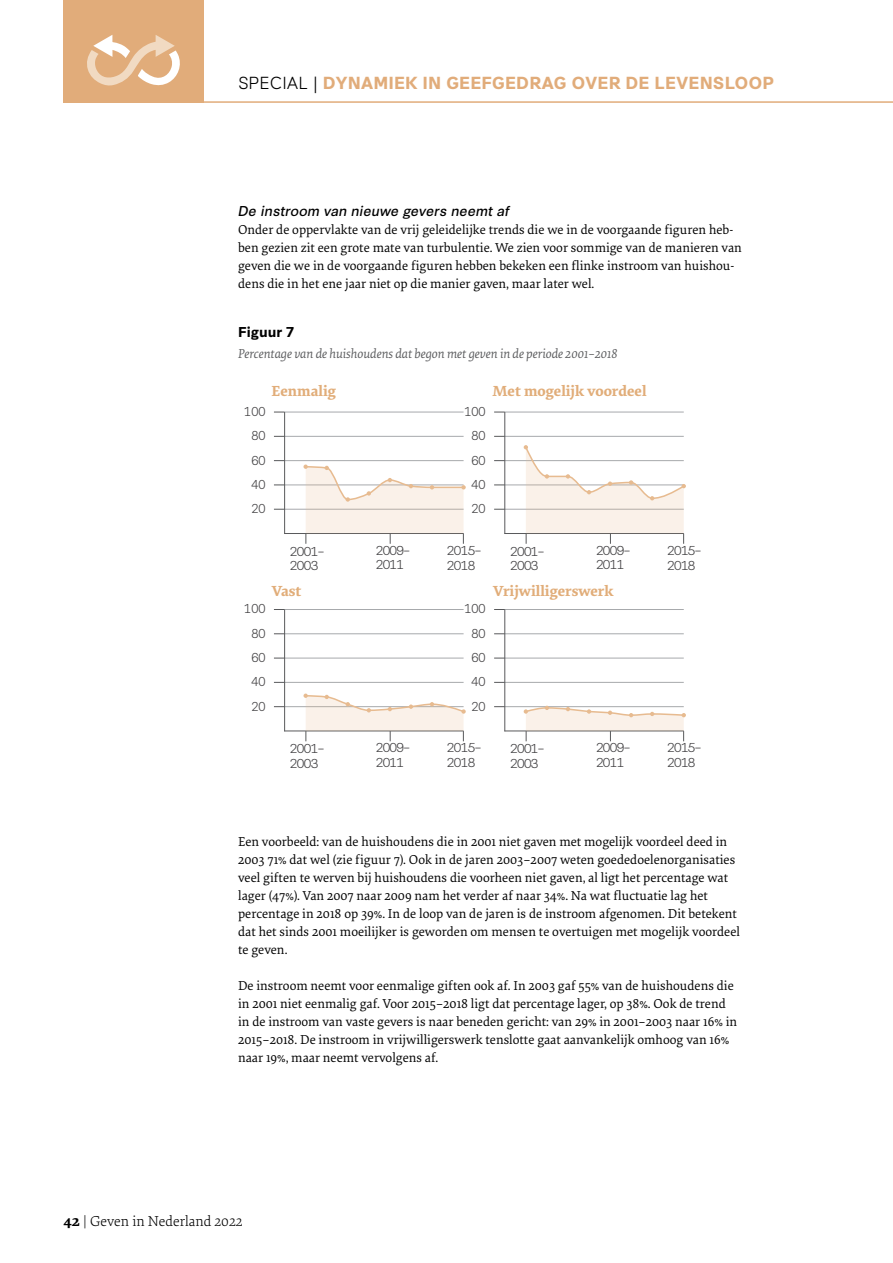
<style>
.page{position:relative;width:893px;height:1263px;background:#fff}
.page>*{position:absolute;margin:0;border:0;box-sizing:border-box;transform-origin:0 0}
.t1{font:700 16.5px "Synthese";color:#e1ac7a}
.t2{font:700 15.3px "Elena Basic";color:#e1ad79}
.t3{font:300 15px "Elena Basic";color:#000}
.t4{font:13.5px/18px "Elena Basic";color:#000}
.t5{font:italic 13.5px "Elena Basic";color:#58595b}
.t6{font:italic 13.5px "Synthese";color:#000}
.t7{font:700 13.5px "Synthese";color:#000}
.t8{font:300 12.15px/14.7px "Synthese";letter-spacing:-.05em;color:#414042;scale:1.07 1}
.t9{font:300 12.15px "Synthese";letter-spacing:-.05em;color:#414042}
.s1{font-weight:300;color:#000}
.s2{font-weight:700}
</style>
<div class="page">
<hr style="left:64px;top:101px;width:829px;height:2px;background:#e1ac7a">
<div style="left:64px;top:0;width:140px;height:103px;background:#e1ac7a"></div>
<svg style="left:87px;top:35px;width:93px;height:51px"></svg>
<hr style="left:285px;top:509px;width:179px;height:1px;background:#a7a9ac">
<hr style="left:285px;top:485px;width:179px;height:1px;background:#a7a9ac">
<hr style="left:285px;top:460px;width:179px;height:1px;background:#a7a9ac">
<hr style="left:285px;top:436px;width:179px;height:1px;background:#a7a9ac">
<hr style="left:285px;top:412px;width:179px;height:1px;background:#a7a9ac">
<hr style="left:284px;top:412px;width:1px;height:122px;background:#58595b">
<hr style="left:284px;top:533px;width:180px;height:1px;background:#58595b">
<hr style="left:505px;top:509px;width:179px;height:1px;background:#a7a9ac">
<hr style="left:505px;top:485px;width:179px;height:1px;background:#a7a9ac">
<hr style="left:505px;top:460px;width:179px;height:1px;background:#a7a9ac">
<hr style="left:505px;top:436px;width:179px;height:1px;background:#a7a9ac">
<hr style="left:505px;top:412px;width:179px;height:1px;background:#a7a9ac">
<hr style="left:504px;top:412px;width:1px;height:122px;background:#58595b">
<hr style="left:504px;top:533px;width:180px;height:1px;background:#58595b">
<hr style="left:285px;top:706px;width:179px;height:1px;background:#a7a9ac">
<hr style="left:285px;top:682px;width:179px;height:1px;background:#a7a9ac">
<hr style="left:285px;top:658px;width:179px;height:1px;background:#a7a9ac">
<hr style="left:285px;top:633px;width:179px;height:1px;background:#a7a9ac">
<hr style="left:285px;top:609px;width:179px;height:1px;background:#a7a9ac">
<hr style="left:284px;top:609px;width:1px;height:122px;background:#58595b">
<hr style="left:284px;top:730px;width:180px;height:1px;background:#58595b">
<hr style="left:505px;top:706px;width:179px;height:1px;background:#a7a9ac">
<hr style="left:505px;top:682px;width:179px;height:1px;background:#a7a9ac">
<hr style="left:505px;top:658px;width:179px;height:1px;background:#a7a9ac">
<hr style="left:505px;top:633px;width:179px;height:1px;background:#a7a9ac">
<hr style="left:505px;top:609px;width:179px;height:1px;background:#a7a9ac">
<hr style="left:504px;top:609px;width:1px;height:122px;background:#58595b">
<hr style="left:504px;top:730px;width:180px;height:1px;background:#58595b">
<svg style="left:303px;top:464px;width:163px;height:80px"></svg>
<svg style="left:524px;top:445px;width:162px;height:99px"></svg>
<svg style="left:303px;top:693px;width:163px;height:48px"></svg>
<svg style="left:524px;top:706px;width:162px;height:35px"></svg>
<p class="t1" style="left:238px;top:70px;width:538px"><span class="s1">SPECIAL |</span> DYNAMIEK IN GEEFGEDRAG OVER DE LEVENSLOOP</p>
<p class="t6" style="left:238px;top:200px;width:273px">De instroom van nieuwe gevers neemt af</p>
<p class="t4" style="left:238px;top:220px;width:505px">Onder de oppervlakte van de vrij geleidelijke trends die we in de voorgaande figuren heb&shy;ben gezien zit een grote mate van turbulentie. We zien voor sommige van de manieren van geven die we in de voorgaande figuren hebben bekeken een flinke instroom van huishou&shy;dens die in het ene jaar niet op die manier gaven, maar later wel.</p>
<p class="t7" style="left:238px;top:321px;width:57px">Figuur 7</p>
<p class="t5" style="left:238px;top:344px;width:381px">Percentage van de huishoudens dat begon met geven in de periode 2001–2018</p>
<p class="t2" style="left:272px;top:379px;width:66px">Eenmalig</p>
<p class="t2" style="left:493px;top:379px;width:155px">Met mogelijk voordeel</p>
<p class="t9" style="left:244px;top:401px;width:23px">100</p>
<p class="t9" style="left:464px;top:401px;width:23px">100</p>
<p class="t9" style="left:251px;top:425px;width:16px">80</p>
<p class="t9" style="left:472px;top:425px;width:16px">80</p>
<p class="t9" style="left:251px;top:450px;width:16px">60</p>
<p class="t9" style="left:472px;top:450px;width:16px">60</p>
<p class="t9" style="left:251px;top:474px;width:16px">40</p>
<p class="t9" style="left:472px;top:474px;width:16px">40</p>
<p class="t9" style="left:251px;top:498px;width:16px">20</p>
<p class="t9" style="left:472px;top:498px;width:16px">20</p>
<p class="t8" style="left:290px;top:543px;width:34px">2001–<br>2003</p>
<p class="t8" style="left:376px;top:541px;width:34px">2009–<br>2011</p>
<p class="t8" style="left:447px;top:542px;width:34px">2015–<br>2018</p>
<p class="t8" style="left:510px;top:543px;width:34px">2001–<br>2003</p>
<p class="t8" style="left:596px;top:541px;width:34px">2009–<br>2011</p>
<p class="t8" style="left:667px;top:542px;width:34px">2015–<br>2018</p>
<p class="t2" style="left:272px;top:579px;width:31px">Vast</p>
<p class="t2" style="left:493px;top:579px;width:122px">Vrijwilligerswerk</p>
<p class="t9" style="left:244px;top:599px;width:23px">100</p>
<p class="t9" style="left:464px;top:599px;width:23px">100</p>
<p class="t9" style="left:251px;top:623px;width:16px">80</p>
<p class="t9" style="left:472px;top:623px;width:16px">80</p>
<p class="t9" style="left:251px;top:647px;width:16px">60</p>
<p class="t9" style="left:472px;top:647px;width:16px">60</p>
<p class="t9" style="left:251px;top:671px;width:16px">40</p>
<p class="t9" style="left:472px;top:671px;width:16px">40</p>
<p class="t9" style="left:251px;top:696px;width:16px">20</p>
<p class="t9" style="left:472px;top:696px;width:16px">20</p>
<p class="t8" style="left:290px;top:740px;width:34px">2001–<br>2003</p>
<p class="t8" style="left:376px;top:739px;width:34px">2009–<br>2011</p>
<p class="t8" style="left:447px;top:739px;width:34px">2015–<br>2018</p>
<p class="t8" style="left:510px;top:740px;width:34px">2001–<br>2003</p>
<p class="t8" style="left:596px;top:739px;width:34px">2009–<br>2011</p>
<p class="t8" style="left:667px;top:739px;width:34px">2015–<br>2018</p>
<p class="t4" style="left:238px;top:832px;width:503px">Een voorbeeld: van de huishoudens die in 2001 niet gaven met mogelijk voordeel deed in 2003 71% dat wel (zie figuur 7). Ook in de jaren 2003–2007 weten goededoelenorganisaties veel giften te werven bij huishoudens die voorheen niet gaven, al ligt het percentage wat lager (47%). Van 2007 naar 2009 nam het verder af naar 34%. Na wat fluctuatie lag het percentage in 2018 op 39%. In de loop van de jaren is de instroom afgenomen. Dit betekent dat het sinds 2001 moeilijker is geworden om mensen te overtuigen met mogelijk voordeel te geven.</p>
<p class="t4" style="left:238px;top:976px;width:500px">De instroom neemt voor eenmalige giften ook af. In 2003 gaf 55% van de huishoudens die in 2001 niet eenmalig gaf. Voor 2015–2018 ligt dat percentage lager, op 38%. Ook de trend in de instroom van vaste gevers is naar beneden gericht: van 29% in 2001–2003 naar 16% in 2015–2018. De instroom in vrijwilligerswerk tenslotte gaat aanvankelijk omhoog van 16% naar 19%, maar neemt vervolgens af.</p>
<p class="t3" style="left:63px;top:1211px;width:181px"><span class="s2">42</span> | Geven in Nederland 2022</p>
</div>
